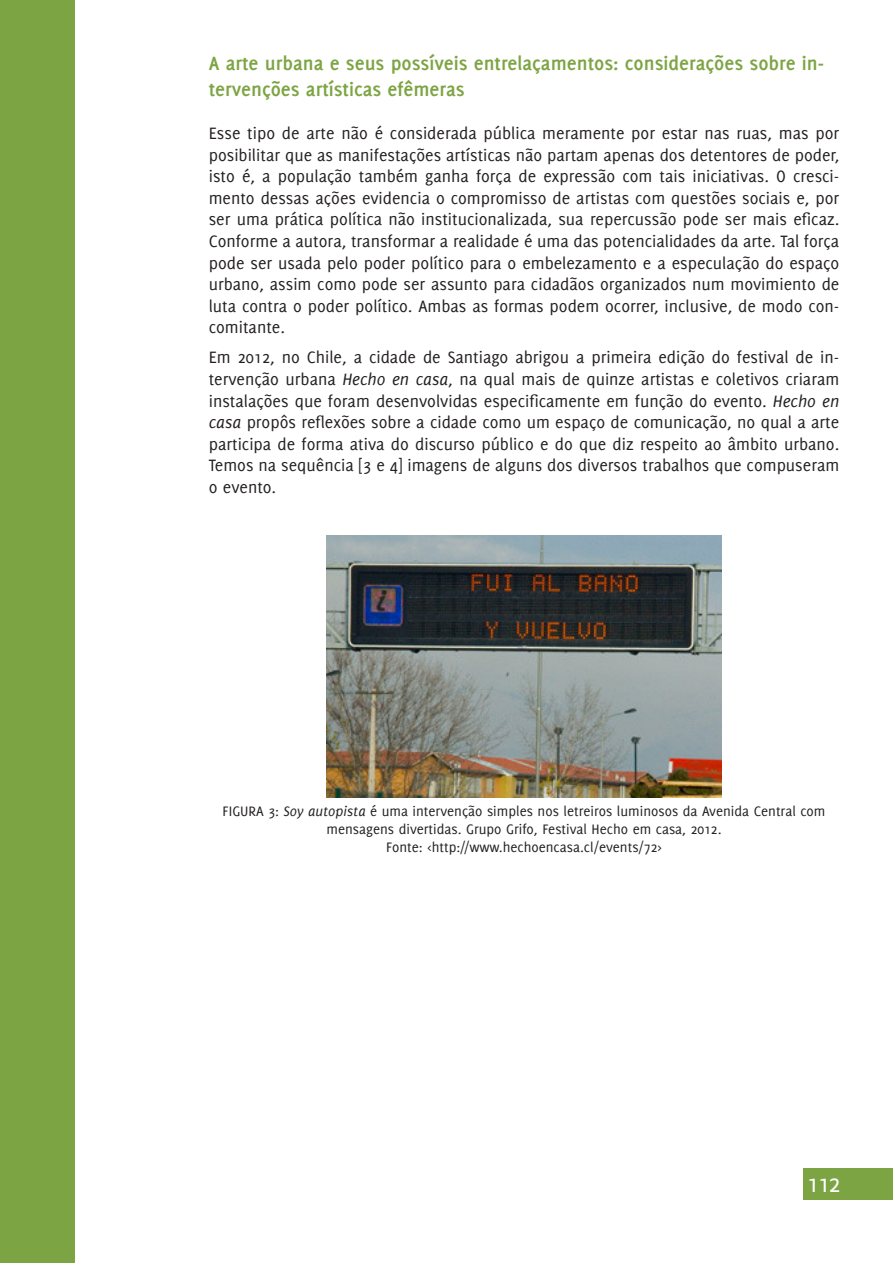
<style>
.page{position:relative;width:893px;height:1263px;background:#fff}
.page>*{position:absolute;margin:0;border:0;box-sizing:border-box;transform-origin:0 0}
.t1{font:27px "Delicious";color:#fff}
.t2{font:700 21px/25.2px "Delicious";color:#7da443}
.basic{font:18px/21.6px "Delicious";color:#231f20;text-align:justify}
.t3{font:15px/18px "Delicious";color:#231f20;text-align:center}
.s1{font-style:italic}
</style>
<div class="page">
<div style="left:0;top:0;width:74px;height:1263px;background:#7da443"></div>
<div style="left:804px;top:1169px;width:89px;height:31px;background:#7da443"></div>
<img style="left:326px;top:535px;width:396px;height:263px">
<p class="t2" style="left:209px;top:51px;width:617px">A arte urbana e seus possíveis entrelaçamentos: considerações sobre in&shy;tervenções artísticas efêmeras</p>
<p class="basic" style="left:209px;top:122px;width:632px">Esse tipo de arte não é considerada pública meramente por estar nas ruas, mas por posibilitar que as manifestações artísticas não partam apenas dos detentores de poder, isto é, a população também ganha força de expressão com tais iniciativas. O cresci&shy;mento dessas ações evidencia o compromisso de artistas com questões sociais e, por ser uma prática política não institucionalizada, sua repercussão pode ser mais eficaz.<br>Conforme a autora, transformar a realidade é uma das potencialidades da arte. Tal força pode ser usada pelo poder político para o embelezamento e a especulação do espaço urbano, assim como pode ser assunto para cidadãos organizados num movimiento de luta contra o poder político. Ambas as formas podem ocorrer, inclusive, de modo con&shy;comitante.</p>
<p class="basic" style="left:209px;top:346px;width:632px">Em 2012, no Chile, a cidade de Santiago abrigou a primeira edição do festival de in&shy;tervenção urbana <span class="s1">Hecho en casa</span>, na qual mais de quinze artistas e coletivos criaram instalações que foram desenvolvidas especificamente em função do evento. <span class="s1">Hecho en casa</span> propôs reflexões sobre a cidade como um espaço de comunicação, no qual a arte participa de forma ativa do discurso público e do que diz respeito ao âmbito urbano.<br>Temos na sequência [3 e 4] imagens de alguns dos diversos trabalhos que compuseram o evento.</p>
<p class="t3" style="left:223px;top:802px;width:604px">FIGURA 3: <span class="s1">Soy autopista</span> é uma intervenção simples nos letreiros luminosos da Avenida Central com mensagens divertidas. Grupo Grifo, Festival Hecho em casa, 2012.</p>
<p class="t3" style="left:386px;top:838px;width:277px">Fonte: &lt;http://www.hechoencasa.cl/events/72&gt;</p>
<h1 class="t1" style="left:807px;top:1168px;width:35px">112</h1>
</div>
